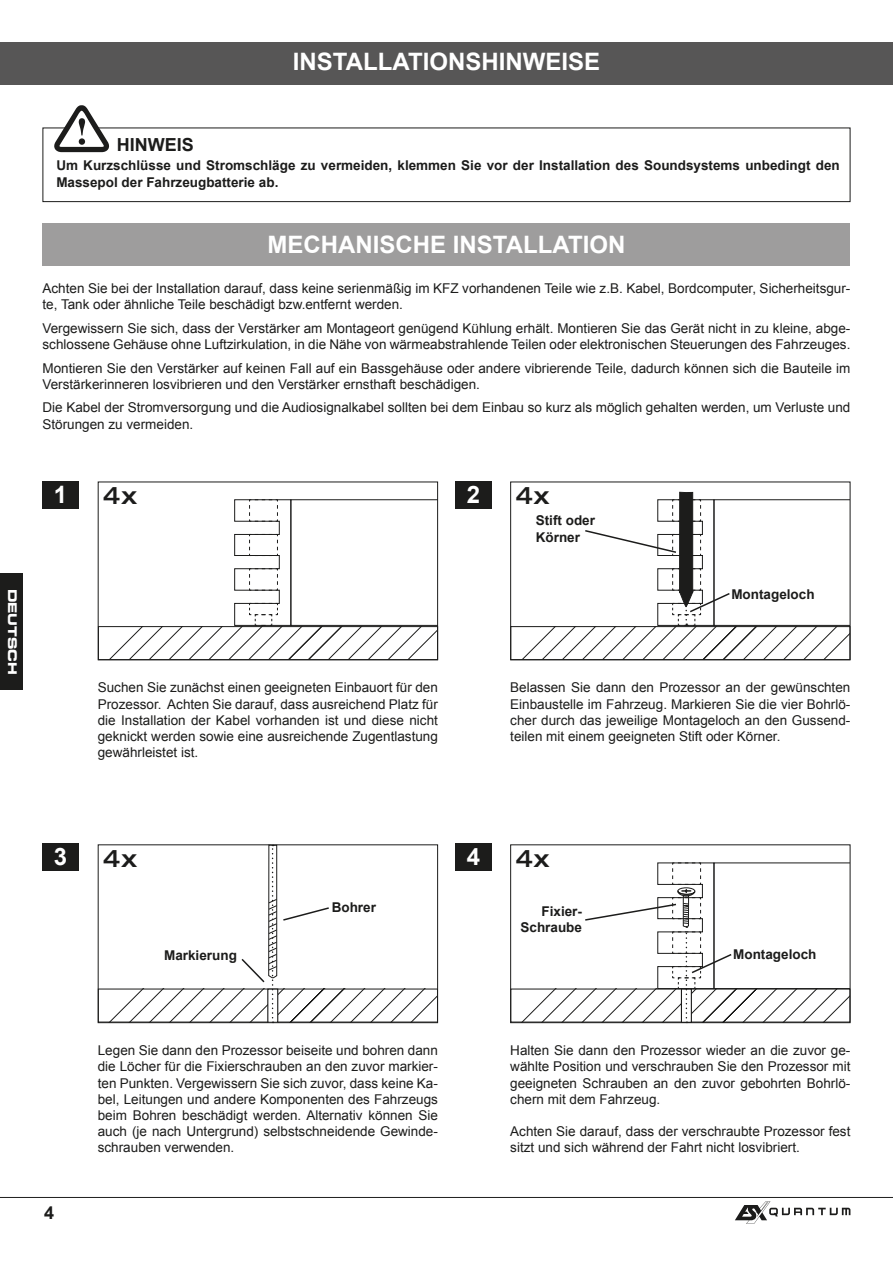
<style>
.page{position:relative;width:893px;height:1263px;background:#fff}
.page>*{position:absolute;margin:0;border:0;box-sizing:border-box;transform-origin:0 0}
.t1{font:700 24px "Arial";color:#fff}
.t2{font:500 expanded 24px "Helvetica Neue";letter-spacing:.03em;color:#1c1c1b}
.t3{font:700 18px "Arial";color:#1c1c1b}
.t4{font:13.5px/16.2px "Arial";color:#1c1c1b}
.t5{font:700 13.5px/16.2px "Arial";color:#1c1c1b}
.t6{font:12px "Eurostile Bold Extended Two";color:#fff}
</style>
<div class="page">
<hr style="left:0;top:1197px;width:893px;height:1px;background:#1c1c1b">
<div style="left:0;top:43px;width:893px;height:42px;background:#575656"></div>
<svg style="left:735px;top:1201px;width:115px;height:23px"></svg>
<div style="left:0;top:573px;width:23px;height:117px;background:#1c1c1b"></div>
<div style="left:43px;top:223px;width:807px;height:43px;background:#9e9d9d"></div>
<div style="left:43px;top:128px;width:807px;height:74px;border:1px solid #1c1c1b"></div>
<svg style="left:52px;top:105px;width:59px;height:47px"></svg>
<svg style="left:100px;top:499px;width:336px;height:159px"></svg>
<div style="left:43px;top:482px;width:36px;height:27px;background:#1c1c1b"></div>
<div style="left:43px;top:843px;width:36px;height:27px;background:#1c1c1b"></div>
<div style="left:455px;top:482px;width:37px;height:27px;background:#1c1c1b"></div>
<div style="left:455px;top:843px;width:37px;height:27px;background:#1c1c1b"></div>
<div style="left:98px;top:482px;width:340px;height:178px;border:1px solid #1c1c1b"></div>
<svg style="left:100px;top:844px;width:337px;height:179px"></svg>
<svg style="left:513px;top:491px;width:337px;height:169px"></svg>
<svg style="left:513px;top:862px;width:337px;height:161px"></svg>
<h1 class="t1" style="left:293px;top:46px;width:309px">INSTALLATIONSHINWEISE</h1>
<p class="t6" style="left:21px;top:588px;width:87px;rotate:90deg">DEUTSCH</p>
<h2 class="t3" style="left:117px;top:133px;width:79px">HINWEIS</h2>
<p class="t5" style="left:56px;top:158px;width:785px">Um Kurzschlüsse und Stromschläge zu vermeiden, klemmen Sie vor der Installation des Soundsystems unbedingt den<br>Massepol der Fahrzeugbatterie ab.</p>
<h1 class="t1" style="left:268px;top:228px;width:359px">MECHANISCHE INSTALLATION</h1>
<p class="t4" style="left:43px;top:280px;width:809px">Achten Sie bei der Installation darauf, dass keine serienmäßig im KFZ vorhandenen Teile wie z.B. Kabel, Bordcomputer, Sicherheitsgur&shy;te, Tank oder ähnliche Teile beschädigt bzw.entfernt werden.</p>
<p class="t4" style="left:43px;top:320px;width:809px">Vergewissern Sie sich, dass der Verstärker am Montageort genügend Kühlung erhält. Montieren Sie das Gerät nicht in zu kleine, abge&shy;schlossene Gehäuse ohne Luftzirkulation, in die Nähe von wärmeabstrahlende Teilen oder elektronischen Steuerungen des Fahrzeuges.</p>
<p class="t4" style="left:43px;top:360px;width:809px">Montieren Sie den Verstärker auf keinen Fall auf ein Bassgehäuse oder andere vibrierende Teile, dadurch können sich die Bauteile im<br>Verstärkerinneren losvibrieren und den Verstärker ernsthaft beschädigen.</p>
<p class="t4" style="left:43px;top:400px;width:809px">Die Kabel der Stromversorgung und die Audiosignalkabel sollten bei dem Einbau so kurz als möglich gehalten werden, um Verluste und<br>Störungen zu vermeiden.</p>
<h1 class="t1" style="left:54px;top:479px;width:15px">1</h1>
<h1 class="t2" style="left:103px;top:481px;width:36px">4x</h1>
<h1 class="t1" style="left:467px;top:479px;width:15px">2</h1>
<h1 class="t2" style="left:515px;top:481px;width:36px">4x</h1>
<p class="t5" style="left:536px;top:513px;width:61px">Stift oder<br>Körner</p>
<p class="t5" style="left:731px;top:586px;width:85px">Montageloch</p>
<p class="t4" style="left:98px;top:680px;width:342px;text-align:justify">Suchen Sie zunächst einen geeigneten Einbauort für den Prozessor. Achten Sie darauf, dass ausreichend Platz für die Installation der Kabel vorhanden ist und diese nicht geknickt werden sowie eine ausreichende Zugentlastung gewährleistet ist.</p>
<p class="t4" style="left:510px;top:680px;width:342px;text-align:justify">Belassen Sie dann den Prozessor an der gewünschten Einbaustelle im Fahrzeug. Markieren Sie die vier Bohrlö&shy;cher durch das jeweilige Montageloch an den Gussend&shy;teilen mit einem geeigneten Stift oder Körner.</p>
<h1 class="t1" style="left:54px;top:841px;width:15px">3</h1>
<h1 class="t2" style="left:103px;top:844px;width:36px">4x</h1>
<p class="t5" style="left:332px;top:899px;width:46px">Bohrer</p>
<h1 class="t1" style="left:467px;top:841px;width:15px">4</h1>
<h1 class="t2" style="left:515px;top:844px;width:36px">4x</h1>
<p class="t5" style="left:520px;top:904px;width:63px;text-align:right">Fixier-<br>Schraube</p>
<p class="t5" style="left:164px;top:948px;width:74px">Markierung</p>
<p class="t5" style="left:733px;top:947px;width:85px">Montageloch</p>
<h2 class="t3" style="left:44px;top:1200px;width:12px">4</h2>
<p class="t4" style="left:98px;top:1042px;width:342px;text-align:justify">Legen Sie dann den Prozessor beiseite und bohren dann die Löcher für die Fixierschrauben an den zuvor markier&shy;ten Punkten. Vergewissern Sie sich zuvor, dass keine Ka&shy;bel, Leitungen und andere Komponenten des Fahrzeugs beim Bohren beschädigt werden. Alternativ können Sie auch (je nach Untergrund) selbstschneidende Gewinde&shy;schrauben verwenden.</p>
<p class="t4" style="left:510px;top:1042px;width:342px;text-align:justify">Halten Sie dann den Prozessor wieder an die zuvor ge&shy;wählte Position und verschrauben Sie den Prozessor mit geeigneten Schrauben an den zuvor gebohrten Bohrlö&shy;chern mit dem Fahrzeug.</p>
<p class="t4" style="left:510px;top:1123px;width:342px">Achten Sie darauf, dass der verschraubte Prozessor fest sitzt und sich während der Fahrt nicht losvibriert.</p>
</div>
